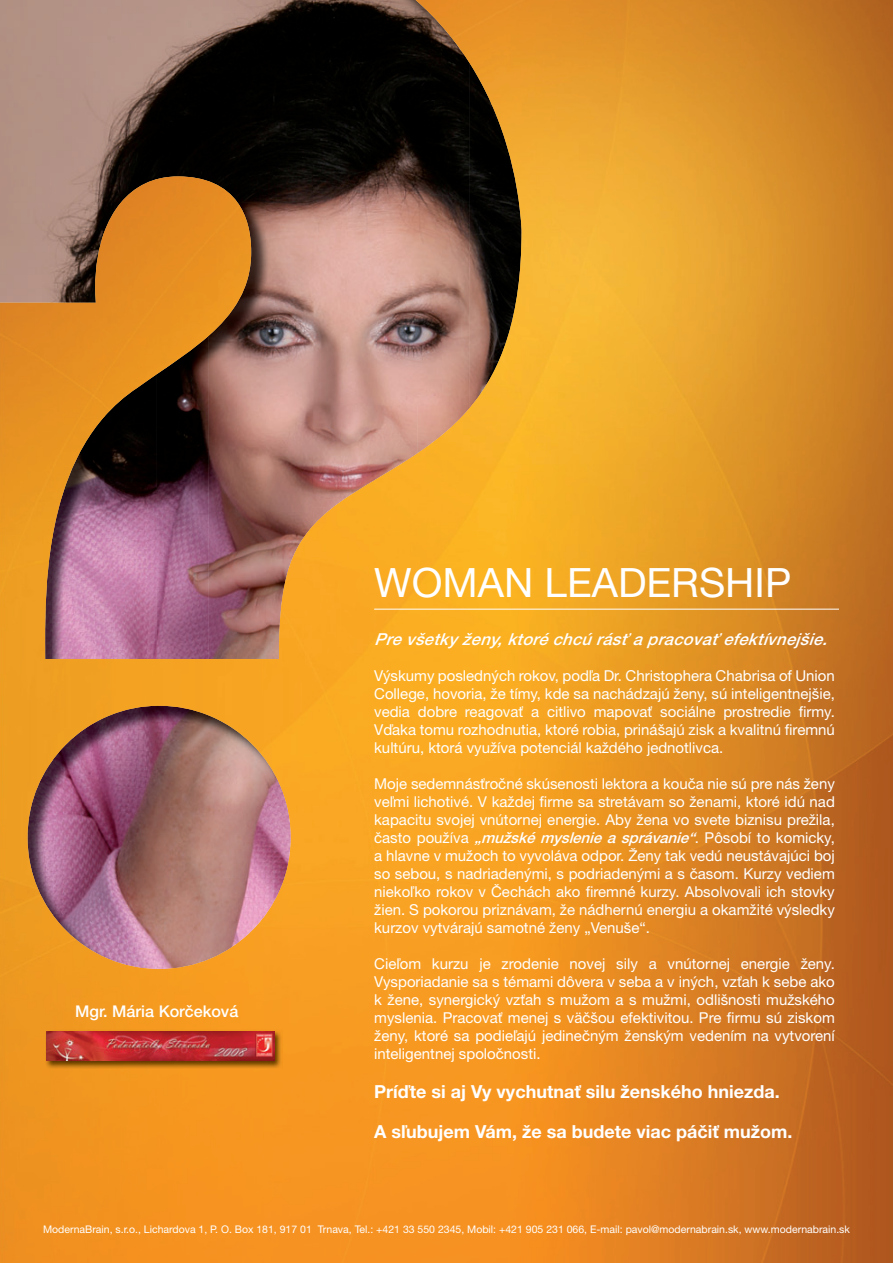
<style>
.page{position:relative;width:893px;height:1263px;background:#fff}
.page>*{position:absolute;margin:0;border:0;box-sizing:border-box;transform-origin:0 0}
.t1{font:40.5px "Helvetica Neue CE";color:#fff}
.t2{font:700 18px "Helvetica Neue CE";color:#fff}
.t3{font:italic 500 16.5px "Helvetica Neue CE";color:#fff}
.t4{font:500 16.2px "Helvetica Neue CE";color:#fff}
.t5{font:15px/18px "Helvetica Neue CE";color:#fff;text-align:justify}
.t6{font:10.5px "Helvetica Neue CE";color:#fff}
.s1{font-weight:500;font-style:italic}
</style>
<div class="page">
<img style="left:0;top:0;width:313px;height:203px">
<img style="left:313px;top:0;width:156px;height:406px">
<img style="left:469px;top:105px;width:3px;height:298px">
<img style="left:0;top:203px;width:103px;height:100px">
<img style="left:209px;top:203px;width:104px;height:456px">
<img style="left:157px;top:368px;width:52px;height:291px">
<img style="left:104px;top:418px;width:53px;height:241px">
<img style="left:53px;top:548px;width:51px;height:111px">
<img style="left:313px;top:406px;width:104px;height:78px">
<img style="left:28px;top:706px;width:263px;height:263px;border-radius:132px">
<img style="left:416px;top:0;width:477px;height:52px">
<img style="left:461px;top:50px;width:432px;height:55px">
<img style="left:472px;top:103px;width:421px;height:1160px">
<img style="left:103px;top:176px;width:148px;height:192px">
<img style="left:51px;top:230px;width:54px;height:318px">
<img style="left:0;top:303px;width:53px;height:960px">
<img style="left:103px;top:366px;width:65px;height:52px">
<img style="left:419px;top:403px;width:54px;height:860px">
<img style="left:367px;top:451px;width:54px;height:812px">
<img style="left:262px;top:484px;width:106px;height:779px">
<img style="left:51px;top:659px;width:212px;height:78px">
<img style="left:51px;top:736px;width:25px;height:27px">
<img style="left:243px;top:736px;width:20px;height:21px">
<img style="left:51px;top:912px;width:54px;height:351px">
<img style="left:208px;top:918px;width:55px;height:345px">
<div style="left:103px;top:957px;width:107px;height:306px;background:#f5961f"></div>
<hr style="left:374px;top:609px;width:465px;height:1px;background:#fff">
<img style="left:45px;top:1030px;width:237px;height:39px">
<img style="left:47px;top:1031px;width:227px;height:30px">
<p class="t4" style="left:75px;top:1003px;width:165px">Mgr. Mária Korčeková</p>
<h1 class="t1" style="left:374px;top:560px;width:419px">WOMAN LEADERSHIP</h1>
<p class="t3" style="left:374px;top:630px;width:460px">Prevšetky ženy,ktoréchcúrásťapracovaťefektívnejšie.</p>
<p class="t5" style="left:374px;top:666px;width:462px">Výskumy posledných rokov, podľa Dr. Christophera Chabrisa of Union College, hovoria, že tímy, kde sa nachádzajú ženy, sú inteligentnejšie, vedia dobre reagovať a citlivo mapovať sociálne prostredie firmy.<br>Vďaka tomu rozhodnutia, ktoré robia, prinášajú zisk a kvalitnú firemnú kultúru, ktorá využíva potenciál každého jednotlivca.</p>
<p class="t5" style="left:374px;top:774px;width:462px">Moje sedemnásťročné skúsenosti lektora a kouča nie sú pre nás ženy veľmi lichotivé. V každej firme sa stretávam so ženami, ktoré idú nad kapacitu svojej vnútornej energie. Aby žena vo svete biznisu prežila, často používa <span class="s1">„mužskémyslenieasprávanie“</span>. Pôsobí to komicky, a hlavne v mužoch to vyvoláva odpor. Ženy tak vedú neustávajúci boj so sebou, s nadriadenými, s podriadenými a s časom. Kurzy vediem niekoľko rokov v Čechách ako firemné kurzy. Absolvovali ich stovky žien. S pokorou priznávam, že nádhernú energiu a okamžité výsledky kurzov vytvárajú samotné ženy „Venuše“.</p>
<p class="t5" style="left:374px;top:954px;width:462px">Cieľom kurzu je zrodenie novej sily a vnútornej energie ženy.<br>Vysporiadanie sa s témami dôvera v seba a v iných, vzťah k sebe ako k žene, synergický vzťah s mužom a s mužmi, odlišnosti mužského myslenia. Pracovať menej s väčšou efektivitou. Pre firmu sú ziskom ženy, ktoré sa podieľajú jedinečným ženským vedením na vytvorení inteligentnej spoločnosti.</p>
<p class="t2" style="left:374px;top:1082px;width:407px">Príďte si aj Vy vychutnať silu ženského hniezda.</p>
<p class="t2" style="left:374px;top:1121px;width:420px">A sľubujem Vám, že sa budete viac páčiť mužom.</p>
<p class="t6" style="left:43px;top:1223px;width:808px">ModernaBrain, s.r.o., Lichardova 1, P. O. Box 181, 917 01 Trnava, Tel.: +421 33 550 2345, Mobil: +421 905 231 066, E-mail: pavol@modernabrain.sk, www.modernabrain.sk</p>
</div>
